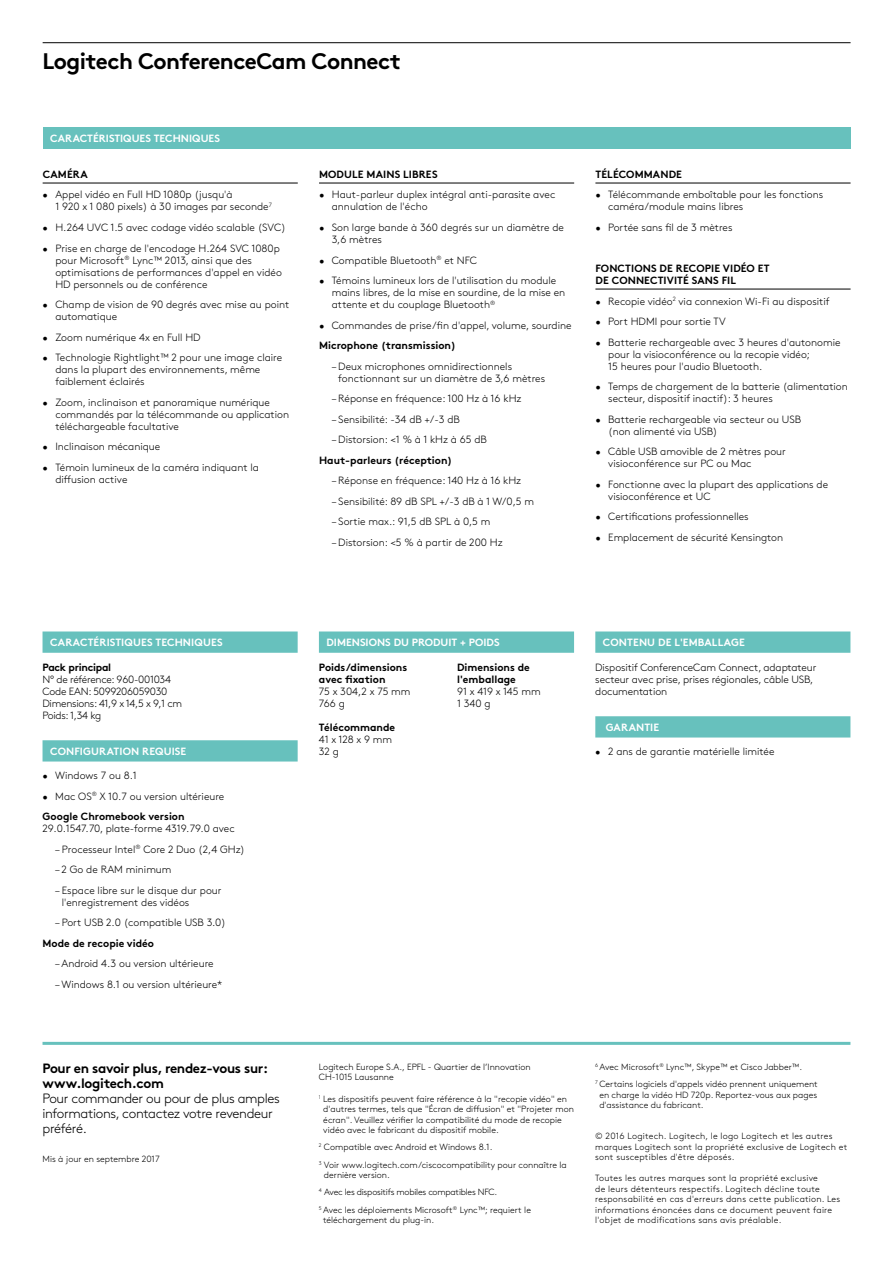
<style>
.page{position:relative;width:893px;height:1263px;background:#fff}
.page>*{position:absolute;margin:0;border:0;box-sizing:border-box;transform-origin:0 0}
.t1{font:700 22.5px "Brown Pro";letter-spacing:-.025em;color:#000}
.t2{font:300 13.5px/15px "Brown Pro";letter-spacing:-.025em;color:#000}
.t3{font:700 13.5px/15px "Brown Pro";letter-spacing:-.025em;color:#000}
.t4{font:300 10.5px/12px "Brown Pro";color:#000}
.t5{font:700 10.5px/12px "Brown Pro";color:#000}
.t6{font:700 10.5px "Brown Pro";letter-spacing:.01em;color:#fff}
.t7{font:300 10.5px/12px "Brown Pro";letter-spacing:-.025em;color:#000}
.t8{font:700 10.5px "Brown Pro";letter-spacing:-.025em;color:#000}
.t9{font:300 9px/10.5px "Brown Pro";color:#000}
.t10{font:300 9px/10.5px "Brown Pro";letter-spacing:.025em;color:#000}
.s1{font-weight:700}
</style>
<div class="page">
<hr style="left:43px;top:42px;width:808px;height:1px;background:#000">
<hr style="left:43px;top:1042px;width:807px;height:3px;background:#67c1bd">
<div style="left:43px;top:631px;width:255px;height:22px;background:#67c1bd"></div>
<div style="left:43px;top:740px;width:255px;height:21px;background:#67c1bd"></div>
<div style="left:595px;top:631px;width:255px;height:22px;background:#67c1bd"></div>
<div style="left:595px;top:716px;width:255px;height:21px;background:#67c1bd"></div>
<div style="left:319px;top:631px;width:255px;height:22px;background:#67c1bd"></div>
<hr style="left:43px;top:183px;width:255px;height:1px;background:#000">
<hr style="left:319px;top:183px;width:255px;height:1px;background:#000">
<hr style="left:595px;top:183px;width:256px;height:1px;background:#000">
<hr style="left:595px;top:289px;width:256px;height:1px;background:#000">
<div style="left:43px;top:128px;width:808px;height:21px;background:#67c1bd"></div>
<h1 class="t1" style="left:43px;top:42px;width:360px">Logitech ConferenceCam Connect</h1>
<p class="t6" style="left:50px;top:130px;width:171px">CARACTÉRISTIQUES TECHNIQUES</p>
<p class="t5" style="left:43px;top:167px;width:47px">CAMÉRA</p>
<p class="t4" style="left:55px;top:188px;width:218px;text-indent:-13px">• Appel vidéo en Full HD 1080p (jusqu'à<br>1 920 x 1 080 pixels) à 30 images par seconde<sup>7</sup></p>
<p class="t4" style="left:43px;top:221px;width:245px">• H.264 UVC 1.5 avec codage vidéo scalable (SVC)</p>
<p class="t4" style="left:55px;top:241px;width:228px;text-indent:-13px">• Prise en charge de l'encodage H.264 SVC 1080p pour Microsoft<sup>®</sup> Lync™ 2013, ainsi que des optimisations de performances d'appel en vidéo HD personnels ou de conférence</p>
<p class="t4" style="left:55px;top:298px;width:235px;text-indent:-13px">• Champ de vision de 90 degrés avec mise au point automatique</p>
<p class="t4" style="left:43px;top:330px;width:160px">• Zoom numérique 4x en Full HD</p>
<p class="t4" style="left:55px;top:351px;width:228px;text-indent:-13px">• Technologie Rightlight™ 2 pour une image claire dans la plupart des environnements, même faiblement éclairés</p>
<p class="t4" style="left:55px;top:395px;width:235px;text-indent:-13px">• Zoom, inclinaison et panoramique numérique commandés par la télécommande ou application téléchargeable facultative</p>
<p class="t4" style="left:43px;top:440px;width:119px">• Inclinaison mécanique</p>
<p class="t4" style="left:55px;top:460px;width:205px;text-indent:-13px">• Témoin lumineux de la caméra indiquant la diffusion active</p>
<p class="t5" style="left:319px;top:167px;width:120px">MODULE MAINS LIBRES</p>
<p class="t4" style="left:332px;top:188px;width:225px;text-indent:-13px">• Haut-parleur duplex intégral anti-parasite avec annulation de l'écho</p>
<p class="t4" style="left:332px;top:221px;width:234px;text-indent:-13px">• Son large bande à 360 degrés sur un diamètre de<br>3,6 mètres</p>
<p class="t4" style="left:319px;top:253px;width:160px">• Compatible Bluetooth<sup>®</sup> et NFC</p>
<p class="t4" style="left:332px;top:274px;width:235px;text-indent:-13px">• Témoins lumineux lors de l'utilisation du module mains libres, de la mise en sourdine, de la mise en attente et du couplage Bluetooth<sup>®</sup></p>
<p class="t4" style="left:319px;top:318px;width:254px">• Commandes de prise/fin d'appel, volume, sourdine</p>
<p class="t5" style="left:319px;top:338px;width:138px">Microphone (transmission)</p>
<p class="t4" style="left:338px;top:359px;width:208px;text-indent:-7px">– Deux microphones omnidirectionnels fonctionnant sur un diamètre de 3,6 mètres</p>
<p class="t4" style="left:332px;top:392px;width:191px">– Réponse en fréquence: 100 Hz à 16 kHz</p>
<p class="t4" style="left:332px;top:412px;width:130px">– Sensibilité: -34 dB +/-3 dB</p>
<p class="t4" style="left:332px;top:433px;width:157px">– Distorsion: &lt;1 % à 1 kHz à 65 dB</p>
<p class="t5" style="left:319px;top:453px;width:135px">Haut-parleurs (réception)</p>
<p class="t4" style="left:332px;top:474px;width:191px">– Réponse en fréquence: 140 Hz à 16 kHz</p>
<p class="t4" style="left:332px;top:494px;width:204px">– Sensibilité: 89 dB SPL +/-3 dB à 1 W/0,5 m</p>
<p class="t4" style="left:332px;top:515px;width:160px">– Sortie max.: 91,5 dB SPL à 0,5 m</p>
<p class="t4" style="left:332px;top:535px;width:172px">– Distorsion: &lt;5 % à partir de 200 Hz</p>
<p class="t5" style="left:595px;top:167px;width:88px">TÉLÉCOMMANDE</p>
<p class="t4" style="left:608px;top:188px;width:217px;text-indent:-13px">• Télécommande emboîtable pour les fonctions caméra/module mains libres</p>
<p class="t4" style="left:595px;top:221px;width:139px">• Portée sans fil de 3 mètres</p>
<p class="t5" style="left:595px;top:261px;width:176px">FONCTIONS DE RECOPIE VIDÉO ET<br>DE CONNECTIVITÉ SANS FIL</p>
<p class="t4" style="left:595px;top:294px;width:236px">• Recopie vidéo<sup>2</sup> via connexion Wi-Fi au dispositif</p>
<p class="t4" style="left:595px;top:315px;width:132px">• Port HDMI pour sortie TV</p>
<p class="t4" style="left:608px;top:335px;width:234px;text-indent:-13px">• Batterie rechargeable avec 3 heures d'autonomie pour la visioconférence ou la recopie vidéo;<br>15 heures pour l'audio Bluetooth.</p>
<p class="t4" style="left:608px;top:380px;width:241px;text-indent:-13px">• Temps de chargement de la batterie (alimentation secteur, dispositif inactif): 3 heures</p>
<p class="t4" style="left:608px;top:412px;width:194px;text-indent:-13px">• Batterie rechargeable via secteur ou USB (non alimenté via USB)</p>
<p class="t4" style="left:608px;top:445px;width:179px;text-indent:-13px">• Câble USB amovible de 2 mètres pour visioconférence sur PC ou Mac</p>
<p class="t4" style="left:608px;top:477px;width:221px;text-indent:-13px">• Fonctionne avec la plupart des applications de visioconférence et UC</p>
<p class="t4" style="left:595px;top:510px;width:155px">• Certifications professionnelles</p>
<p class="t4" style="left:595px;top:530px;width:189px">• Emplacement de sécurité Kensington</p>
<p class="t6" style="left:50px;top:633px;width:174px">CARACTÉRISTIQUES TECHNIQUES</p>
<p class="t8" style="left:43px;top:658px;width:70px">Pack principal</p>
<p class="t7" style="left:43px;top:672px;width:141px">N° de référence: 960-001034<br>Code EAN: 5099206059030<br>Dimensions: 41,9 x 14,5 x 9,1 cm<br>Poids: 1,34 kg</p>
<p class="t6" style="left:50px;top:742px;width:138px">CONFIGURATION REQUISE</p>
<p class="t4" style="left:43px;top:769px;width:96px">• Windows 7 ou 8.1</p>
<p class="t4" style="left:43px;top:785px;width:183px;line-height:20.5px">• Mac OS<sup>®</sup> X 10.7 ou version ultérieure<br><span class="s1">Google Chromebook version</span></p>
<p class="t4" style="left:43px;top:822px;width:194px">29.0.1547.70, plate-forme 4319.79.0 avec</p>
<p class="t4" style="left:55px;top:842px;width:191px">– Processeur Intel<sup>®</sup> Core 2 Duo (2,4 GHz)</p>
<p class="t4" style="left:55px;top:863px;width:118px">– 2 Go de RAM minimum</p>
<p class="t4" style="left:62px;top:883px;width:161px;text-indent:-7px">– Espace libre sur le disque dur pour l'enregistrement des vidéos</p>
<p class="t4" style="left:55px;top:916px;width:172px">– Port USB 2.0 (compatible USB 3.0)</p>
<p class="t5" style="left:43px;top:936px;width:113px">Mode de recopie vidéo</p>
<p class="t4" style="left:55px;top:957px;width:160px">– Android 4.3 ou version ultérieure</p>
<p class="t4" style="left:55px;top:977px;width:169px">– Windows 8.1 ou version ultérieure*</p>
<p class="t3" style="left:43px;top:1059px;width:227px">Pour en savoir plus, rendez-vous sur: www.logitech.com</p>
<p class="t2" style="left:43px;top:1090px;width:239px">Pour commander ou pour de plus amples informations, contactez votre revendeur préféré.</p>
<p class="t9" style="left:43px;top:1153px;width:119px">Mis à jour en septembre 2017</p>
<p class="t6" style="left:326px;top:633px;width:175px">DIMENSIONS DU PRODUIT + POIDS</p>
<p class="t5" style="left:319px;top:660px;width:90px">Poids/dimensions avec fixation</p>
<p class="t4" style="left:319px;top:684px;width:93px">75 x 304,2 x 75 mm<br>766 g</p>
<p class="t5" style="left:319px;top:720px;width:78px">Télécommande</p>
<p class="t4" style="left:319px;top:732px;width:75px">41 x 128 x 9 mm<br>32 g</p>
<p class="t5" style="left:457px;top:660px;width:74px">Dimensions de l'emballage</p>
<p class="t4" style="left:457px;top:684px;width:85px">91 x 419 x 145 mm<br>1 340 g</p>
<p class="t6" style="left:603px;top:633px;width:143px">CONTENU DE L'EMBALLAGE</p>
<p class="t4" style="left:595px;top:660px;width:223px">Dispositif ConferenceCam Connect, adaptateur secteur avec prise, prises régionales, câble USB, documentation</p>
<p class="t6" style="left:606px;top:718px;width:55px">GARANTIE</p>
<p class="t4" style="left:595px;top:745px;width:181px">• 2 ans de garantie matérielle limitée</p>
<p class="t9" style="left:319px;top:1061px;width:213px">Logitech Europe S.A., EPFL - Quartier de l’Innovation<br>CH-1015 Lausanne</p>
<p class="t9" style="left:323px;top:1093px;width:252px;text-indent:-4px"><sup>1</sup> Les dispositifs peuvent faire référence à la "recopie vidéo" en d'autres termes, tels que "Écran de diffusion" et "Projeter mon écran". Veuillez vérifier la compatibilité du mode de recopie vidéo avec le fabricant du dispositif mobile.</p>
<p class="t9" style="left:319px;top:1138px;width:249px;line-height:17.2px"><sup>2</sup> Compatible avec Android et Windows 8.1.<br><sup>3</sup> Voir www.logitech.com/ciscocompatibility pour connaître la</p>
<p class="t9" style="left:319px;top:1166px;width:214px;line-height:17.2px;text-indent:5px">dernière version.<br><sup>4</sup> Avec les dispositifs mobiles compatibles NFC.<br><sup>5</sup> Avec les déploiements Microsoft<sup>®</sup> Lync™; requiert le</p>
<p class="t9" style="left:323px;top:1214px;width:113px">téléchargement du plug-in.</p>
<p class="t9" style="left:595px;top:1057px;width:224px;line-height:17.2px"><sup>6</sup> Avec Microsoft<sup>®</sup> Lync™, Skype™ et Cisco Jabber™.<br><sup>7</sup> Certains logiciels d'appels vidéo prennent uniquement</p>
<p class="t9" style="left:599px;top:1088px;width:219px">en charge la vidéo HD 720p. Reportez-vous aux pages d'assistance du fabricant.</p>
<p class="t10" style="left:595px;top:1130px;width:254px">© 2016 Logitech. Logitech, le logo Logitech et les autres marques Logitech sont la propriété exclusive de Logitech et sont susceptibles d'être déposés.</p>
<p class="t10" style="left:595px;top:1172px;width:247px">Toutes les autres marques sont la propriété exclusive<br>de leurs détenteurs respectifs. Logitech décline toute responsabilité en cas d'erreurs dans cette publication. Les informations énoncées dans ce document peuvent faire l'objet de modifications sans avis préalable.</p>
</div>
